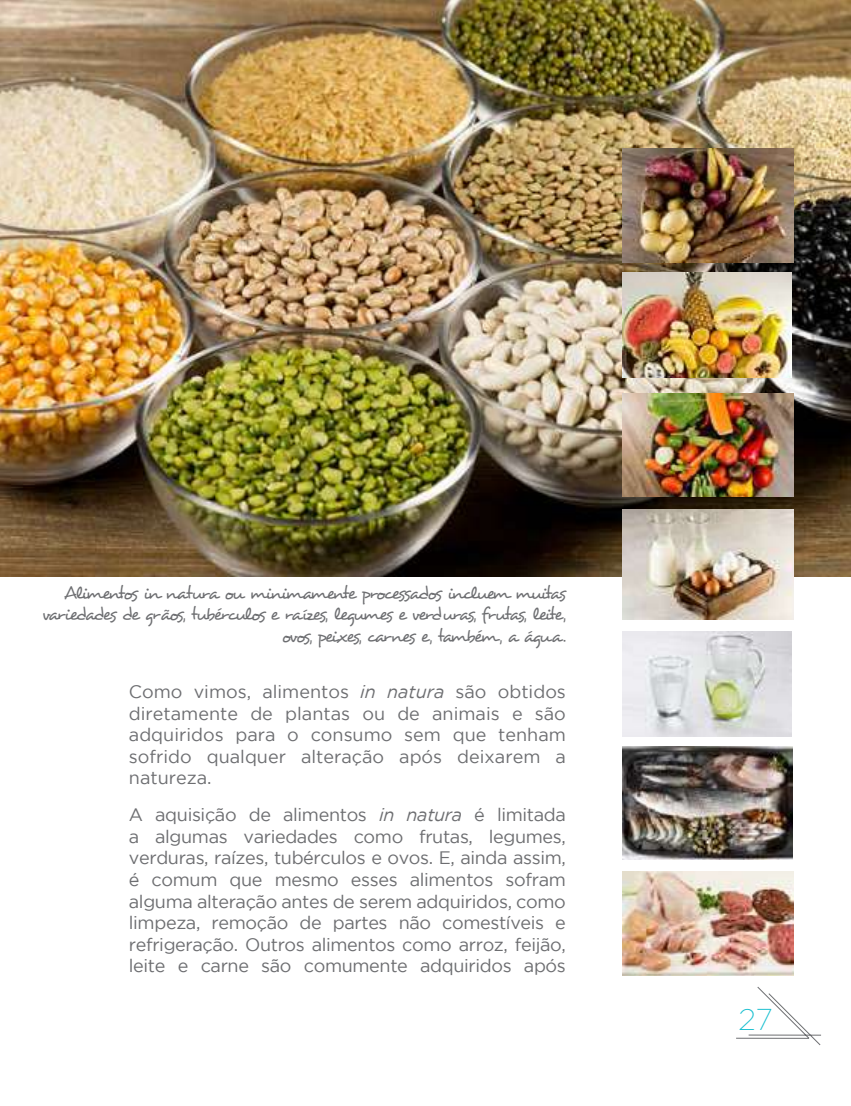
<style>
.page{position:relative;width:851px;height:1106px;background:#fff}
.page>*{position:absolute;margin:0;border:0;box-sizing:border-box;transform-origin:0 0}
.t1{font:200 30px "Gotham";color:#16becf}
.t2{font:18px/21.6px "Gotham";letter-spacing:-.02em;color:#6d6e71;text-align:justify}
.t3{font:18px/21.6px "Desyrel";letter-spacing:-.12em;color:#6d6e71;text-align:right}
.s1{font-style:italic}
</style>
<div class="page">
<svg style="left:736px;top:987px;width:85px;height:58px"></svg>
<img style="left:0;top:0;width:850px;height:576px">
<img style="left:623px;top:393px;width:170px;height:103px">
<img style="left:623px;top:149px;width:169px;height:113px">
<img style="left:623px;top:509px;width:170px;height:110px">
<img style="left:623px;top:632px;width:168px;height:104px">
<img style="left:623px;top:871px;width:170px;height:104px">
<img style="left:623px;top:746px;width:169px;height:114px">
<img style="left:623px;top:272px;width:168px;height:106px">
<p class="t3" style="left:42px;top:582px;width:525px">Alimentos in natura ou minimamente processados incluem muitas variedades de grãos, tubérculos e raízes, legumes e verduras, frutas, leite, ovos, peixes, carnes e, também , a água.</p>
<p class="t2" style="left:129px;top:680px;width:438px">Como vimos, alimentos <span class="s1">in natura</span> são obtidos diretamente de plantas ou de animais e são adquiridos para o consumo sem que tenham sofrido qualquer alteração após deixarem a natureza.</p>
<p class="t2" style="left:129px;top:803px;width:438px">A aquisição de alimentos <span class="s1">in natura</span> é limitada a algumas variedades como frutas, legumes, verduras, raízes, tubérculos e ovos. E, ainda assim, é comum que mesmo esses alimentos sofram alguma alteração antes de serem adquiridos, como limpeza, remoção de partes não comestíveis e refrigeração. Outros alimentos como arroz, feijão, leite e carne são comumente adquiridos após</p>
<h1 class="t1" style="left:738px;top:1003px;width:35px">27</h1>
</div>
